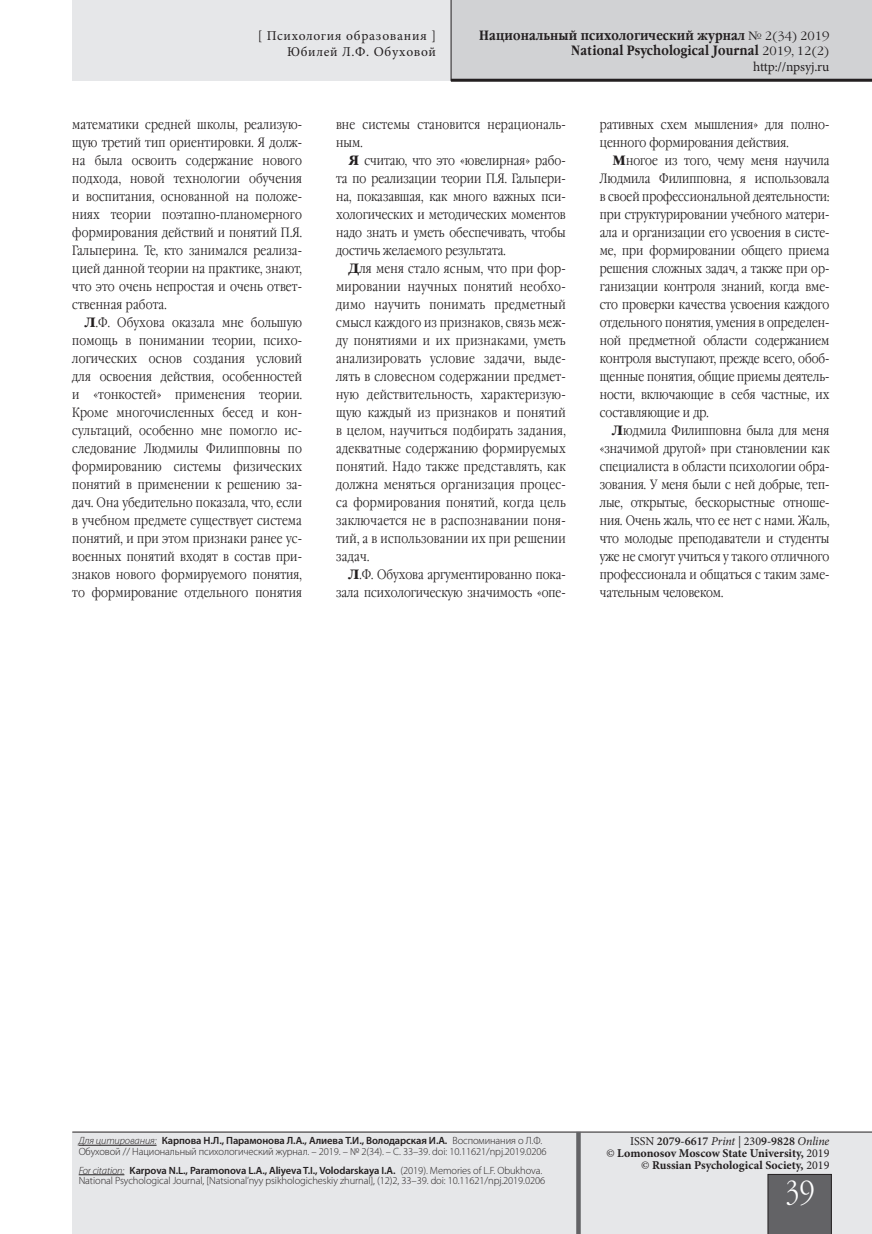
<style>
.page{position:relative;width:872px;height:1234px;background:#fff}
.page>*{position:absolute;margin:0;border:0;box-sizing:border-box;transform-origin:0 0}
.t1{font:30px "Garamond Narrow C";color:#fff}
.Main_text{font:13.5px/18px "Garamond Narrow C";color:#231f20;text-align:justify}
.Main_text___1st{font:13.5px/18px "Garamond Narrow C";letter-spacing:.01em;color:#231f20;text-align:justify}
.t2{font:700 13.5px/15px "Garamond Narrow C";letter-spacing:.01em;color:#231f20;text-align:right}
.t3{font:13.5px/16.2px "Minion Pro";letter-spacing:.05em;color:#231f20;text-align:right}
.t4{font:13.5px "Minion Pro";letter-spacing:-.015em;color:#231f20}
.t5{font:700 12px/12px "Minion Pro";color:#231f20;text-align:right}
.t6{font:300 10.5px/10.5px "Myriad Pro";letter-spacing:-.01em;color:#231f20}
.s1{font-family:"Garamond C";font-weight:400;font-size:12px}
.s2{font-family:"Garamond C";font-weight:700}
.s3{font-style:italic}
.s4{font-weight:600}
.s5{font-weight:400}
.s6{font-weight:400;font-style:italic}
</style>
<div class="page">
<div style="left:72px;top:0;width:800px;height:81px;background:#e6e7e9"></div>
<div style="left:451px;top:0;width:421px;height:81px;background:#d1d2d4"></div>
<div style="left:72px;top:1132px;width:800px;height:101px;background:#e6e7e9"></div>
<hr style="left:72px;top:1131px;width:800px;height:1px;background:#231f20">
<div style="left:767px;top:1173px;width:64px;height:60px;background:#636366"></div>
<hr style="left:451px;top:79px;width:421px;height:3px;background:#231f20">
<div style="left:576px;top:1131px;width:5px;height:102px;background:#636366"></div>
<hr style="left:451px;top:0;width:1px;height:81px;background:#231f20">
<hr style="left:79px;top:1144px;width:78px;height:1px;background:#231f20">
<hr style="left:79px;top:1174px;width:45px;height:1px;background:#231f20">
<p class="t3" style="left:258px;top:27px;width:180px">[ Психология образования ]<br>Юбилей Л.Ф. Обуховой</p>
<p class="t2" style="left:479px;top:28px;width:352px">Национальный психологический журнал <span class="s1">№ 2(34) 2019<br></span>National Psychological Journal <span class="s1">2019, 12(2)</span></p>
<p class="t4" style="left:753px;top:57px;width:78px">http://npsyj.ru</p>
<p class="Main_text___1st" style="left:72px;top:115px;width:231px">математики средней школы, реализую&shy;щую третий тип ориентировки. Я долж&shy;на была освоить содержание нового подхода, новой технологии обучения и воспитания, основанной на положе&shy;ниях теории поэтапно-планомерного формирования действий и понятий П.Я.<br>Гальперина. Те, кто занимался реализа&shy;цией данной теории на практике, знают, что это очень непростая и очень ответ&shy;ственная работа.</p>
<p class="Main_text" style="left:72px;top:313px;width:231px;text-indent:13px"><span class="s2">Л</span>.Ф. Обухова оказала мне большую помощь в понимании теории, психо&shy;логических основ создания условий для освоения действия, особенностей и «тонкостей» применения теории.<br>Кроме многочисленных бесед и кон&shy;сультаций, особенно мне помогло ис&shy;следование Людмилы Филипповны по формированию системы физических понятий в применении к решению за&shy;дач. Она убедительно показала, что, если в учебном предмете существует система понятий, и при этом признаки ранее ус&shy;военных понятий входят в состав при&shy;знаков нового формируемого понятия, то формирование отдельного понятия</p>
<p class="Main_text" style="left:336px;top:115px;width:231px">вне системы становится нерациональ&shy;ным.</p>
<p class="Main_text" style="left:336px;top:151px;width:231px;text-indent:13px"><span class="s2">Я</span> считаю, что это «ювелирная» рабо&shy;та по реализации теории П.Я. Гальпери&shy;на, показавшая, как много важных пси&shy;хологических и методических моментов надо знать и уметь обеспечивать, чтобы достичь желаемого результата.</p>
<p class="Main_text" style="left:336px;top:259px;width:231px;text-indent:13px"><span class="s2">Д</span>ля меня стало ясным, что при фор&shy;мировании научных понятий необхо&shy;димо научить понимать предметный смысл каждого из признаков, связь меж&shy;ду понятиями и их признаками, уметь анализировать условие задачи, выде&shy;лять в словесном содержании предмет&shy;ную действительность, характеризую&shy;щую каждый из признаков и понятий в целом, научиться подбирать задания, адекватные содержанию формируемых понятий. Надо также представлять, как должна меняться организация процес&shy;са формирования понятий, когда цель заключается не в распознавании поня&shy;тий, а в использовании их при решении задач.</p>
<p class="Main_text" style="left:336px;top:565px;width:231px;text-align:right"><span class="s2">Л</span>.Ф. Обухова аргументированно пока&shy;зала психологическую значимость «опе-</p>
<p class="Main_text" style="left:600px;top:115px;width:231px">ративных схем мышления» для полно&shy;ценного формирования действия.</p>
<p class="Main_text" style="left:600px;top:151px;width:231px;text-indent:13px"><span class="s2">М</span>ногое из того, чему меня научила Людмила Филипповна, я использовала в своей профессиональной деятельности: при структурировании учебного матери&shy;ала и организации его усвоения в систе&shy;ме, при формировании общего приема решения сложных задач, а также при ор&shy;ганизации контроля знаний, когда вме&shy;сто проверки качества усвоения каждого отдельного понятия, умения в определен&shy;ной предметной области содержанием контроля выступают, прежде всего, обоб&shy;щенные понятия, общие приемы деятель&shy;ности, включающие в себя частные, их составляющие и др.</p>
<p class="Main_text" style="left:600px;top:421px;width:231px;text-indent:13px"><span class="s2">Л</span>юдмила Филипповна была для меня «значимой другой» при становлении как специалиста в области психологии обра&shy;зования. У меня были с ней добрые, теп&shy;лые, открытые, бескорыстные отноше&shy;ния. Очень жаль, что ее нет с нами. Жаль, что молодые преподаватели и студенты уже не смогут учиться у такого отличного профессионала и общаться с таким заме&shy;чательным человеком.</p>
<p class="t6" style="left:79px;top:1134px;width:469px"><span class="s3">Для цитирования:</span> <span class="s4">Карпова Н.Л., Парамонова Л.А., Алиева Т.И., Володарская И.А.</span> Воспоминания о Л.Ф.<br>Обуховой // Национальный психологический журнал. – 2019. – № 2(34). – С. 33–39. doi: 10.11621/npj.2019.0206</p>
<p class="t6" style="left:79px;top:1164px;width:468px"><span class="s3">For citation:</span> <span class="s4">Karpova N.L., Paramonova L.A., Aliyeva T.I., Volodarskaya I.A.</span> (2019). Memories of L.F. Obukhova.<br>National Psychological Journal, [Natsional’nyy psikhologicheskiy zhurnal], (12)2, 33–39. doi: 10.11621/npj.2019.0206</p>
<p class="t5" style="left:606px;top:1134px;width:225px"><span class="s5">ISSN</span> <span class="s4">2079-6617</span> <span class="s6">Print</span> <span class="s5">| 230</span><span class="s4">9-9828</span> <span class="s6">Online<br>©</span> Lomonosov Moscow State University, <span class="s5">2019 ©</span> Russian Psychological Society, <span class="s5">2019</span></p>
<h1 class="t1" style="left:785px;top:1175px;width:31px">39</h1>
</div>
